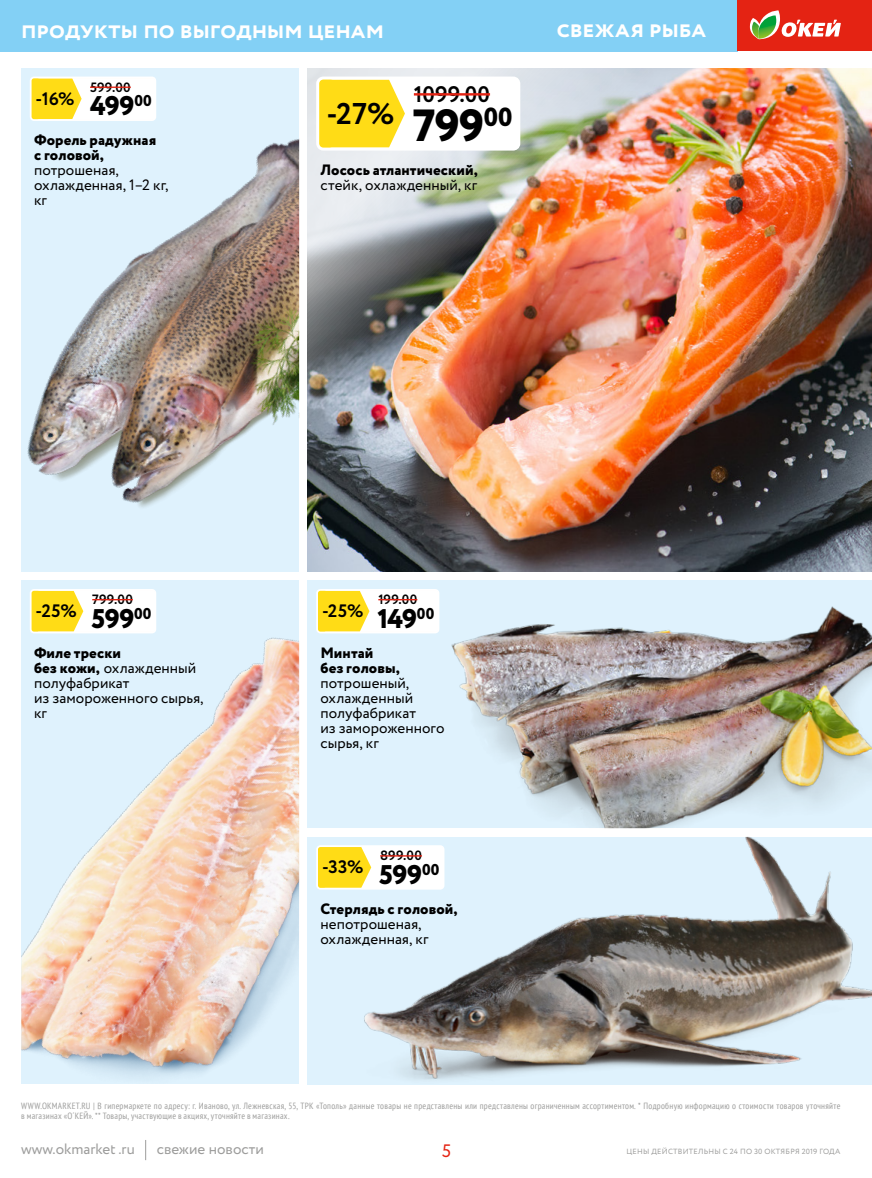
<style>
.page{position:relative;width:872px;height:1178px;background:#fff}
.page>*{position:absolute;margin:0;border:0;box-sizing:border-box;transform-origin:0 0}
.t1{font:800 45px "Circe";color:#000}
.t2{font:700 30px "Circe";color:#000}
.t3{font:800 27px "Circe";letter-spacing:-.02em;color:#000}
.t4{font:700 24px "Circe";color:#fff}
.t5{font:700 22.5px "Circe";color:#000}
.t6{font:700 18px "Circe";letter-spacing:-.05em;color:#000}
.t7{font:18px "Circe";color:#e42313}
.t8{font:15px/15px "Circe";letter-spacing:.005em;color:#000}
.t9{font:800 15px/15px "Circe";letter-spacing:.005em;color:#000}
.t10{font:15px "Circe";color:#9d9d9c}
.t11{font:700 13.5px "Circe";color:#000}
.t12{font:condensed 9px/10.5px "PT Sans";letter-spacing:.03em;color:#9d9d9c}
.t13{font:7.5px "Circe";letter-spacing:.03em;color:#9d9d9c}
.s1{font-weight:800}
</style>
<div class="page">
<img style="left:308px;top:68px;width:564px;height:504px">
<svg style="left:307px;top:68px;width:281px;height:108px"></svg>
<svg style="left:322px;top:81px;width:83px;height:66px;background:#ffdf2b"></svg>
<hr style="left:414px;top:93px;width:76px;height:3px;background:#e42313">
<div style="left:316px;top:77px;width:204px;height:74px;border:3px solid #fff;border-radius:6px"></div>
<img style="left:21px;top:580px;width:278px;height:504px">
<svg style="left:21px;top:580px;width:205px;height:74px;fill:#dff2fd"></svg>
<svg style="left:33px;top:592px;width:50px;height:38px;background:#ffde29"></svg>
<hr style="left:92px;top:599px;width:41px;height:1px;background:#e42313">
<div style="left:30px;top:589px;width:126px;height:44px;border:2px solid #fff;border-radius:3px"></div>
<img style="left:21px;top:91px;width:278px;height:481px">
<svg style="left:21px;top:68px;width:205px;height:73px;fill:#dff2fd"></svg>
<svg style="left:33px;top:80px;width:49px;height:38px;background:#ffdf2c"></svg>
<hr style="left:90px;top:87px;width:41px;height:1px;background:#e42313">
<div style="left:30px;top:77px;width:126px;height:44px;border:2px solid #fff;border-radius:3px"></div>
<div style="left:308px;top:837px;width:564px;height:247px;background:#dff2fd"></div>
<img style="left:364px;top:837px;width:508px;height:243px">
<svg style="left:307px;top:837px;width:207px;height:73px"></svg>
<svg style="left:319px;top:848px;width:52px;height:38px;background:#ffde29"></svg>
<hr style="left:380px;top:855px;width:42px;height:1px;background:#e42313">
<div style="left:316px;top:845px;width:128px;height:44px;border:2px solid #fff;border-radius:3px"></div>
<div style="left:308px;top:580px;width:564px;height:248px;background:#dff2fd"></div>
<img style="left:454px;top:606px;width:418px;height:222px">
<svg style="left:307px;top:580px;width:203px;height:74px"></svg>
<svg style="left:319px;top:592px;width:50px;height:38px;background:#ffde28"></svg>
<hr style="left:378px;top:599px;width:39px;height:1px;background:#e42313">
<div style="left:316px;top:589px;width:123px;height:44px;border:2px solid #fff;border-radius:3px"></div>
<svg style="left:145px;top:1140px;width:1px;height:20px"></svg>
<div style="left:0;top:0;width:737px;height:51px;background:#83d0f5"></div>
<div style="left:737px;top:0;width:135px;height:51px;background:#e42313"></div>
<svg style="left:750px;top:10px;width:91px;height:29px"></svg>
<h3 class="t4" style="left:21px;top:13px;width:364px">продукты по выгодным ценам</h3>
<h3 class="t4" style="left:557px;top:13px;width:151px">свежая рыба</h3>
<h3 class="t4" style="left:608px;top:13px;width:99px">пекарня</h3>
<h3 class="t6" style="left:36px;top:87px;width:40px">-16%</h3>
<h3 class="t11" style="left:90px;top:78px;width:42px">599.00</h3>
<h3 class="t3" style="left:90px;top:88px;width:63px">499<sup>00</sup></h3>
<h3 class="t9" style="left:34px;top:134px;width:124px">Форель радужная с головой,</h3>
<h3 class="t8" style="left:34px;top:163px;width:136px">потрошеная, охлажденная, 1–2 кг, кг</h3>
<h2 class="t2" style="left:326px;top:93px;width:70px">-27%</h2>
<h3 class="t5" style="left:414px;top:79px;width:78px">1099.00</h3>
<h1 class="t1" style="left:413px;top:95px;width:101px">799<sup>00</sup></h1>
<h3 class="t9" style="left:320px;top:163px;width:159px">Лосось атлантический,</h3>
<h3 class="t8" style="left:320px;top:178px;width:158px">стейк, охлажденный, кг</h3>
<h3 class="t6" style="left:36px;top:599px;width:43px">-25%</h3>
<h3 class="t11" style="left:92px;top:590px;width:42px">799.00</h3>
<h3 class="t3" style="left:91px;top:600px;width:62px">599<sup>00</sup></h3>
<h3 class="t6" style="left:322px;top:599px;width:43px">-25%</h3>
<h3 class="t11" style="left:378px;top:590px;width:40px">199.00</h3>
<h3 class="t3" style="left:377px;top:600px;width:58px">149<sup>00</sup></h3>
<h3 class="t8" style="left:34px;top:646px;width:171px"><span class="s1">Филе трески<br>без кожи,</span> охлажденный полуфабрикат<br>из замороженного сырья, кг</h3>
<h3 class="t9" style="left:320px;top:646px;width:81px">Минтай без головы,</h3>
<h3 class="t8" style="left:320px;top:676px;width:126px">потрошеный, охлажденный полуфабрикат<br>из замороженного сырья, кг</h3>
<h3 class="t6" style="left:322px;top:855px;width:43px">-33%</h3>
<h3 class="t11" style="left:380px;top:847px;width:43px">899.00</h3>
<h3 class="t3" style="left:379px;top:856px;width:62px">599<sup>00</sup></h3>
<h3 class="t9" style="left:320px;top:902px;width:139px">Стерлядь с головой,</h3>
<h3 class="t8" style="left:320px;top:917px;width:110px">непотрошеная, охлажденная, кг</h3>
<p class="t12" style="left:21px;top:1100px;width:820px">WWW.OKMARKET.RU | В гипермаркете по адресу: г. Иваново, ул. Лежневская, 55, ТРК «Тополь» данные товары не представлены или представлены ограниченным ассортиментом. * Подробную информацию о стоимости товаров уточняйте в магазинах «О´КЕЙ». ** Товары, участвующие в акциях, уточняйте в магазинах.</p>
<h3 class="t10" style="left:21px;top:1139px;width:115px">www.okmarket .ru</h3>
<h3 class="t10" style="left:157px;top:1139px;width:109px">свежие новости</h3>
<h3 class="t7" style="left:442px;top:1139px;width:11px">5</h3>
<p class="t13" style="left:626px;top:1147px;width:215px">ЦЕНЫ ДЕЙСТВИТЕЛЬНЫ с 24 по 30 октября 2019 ГОДА</p>
</div>
